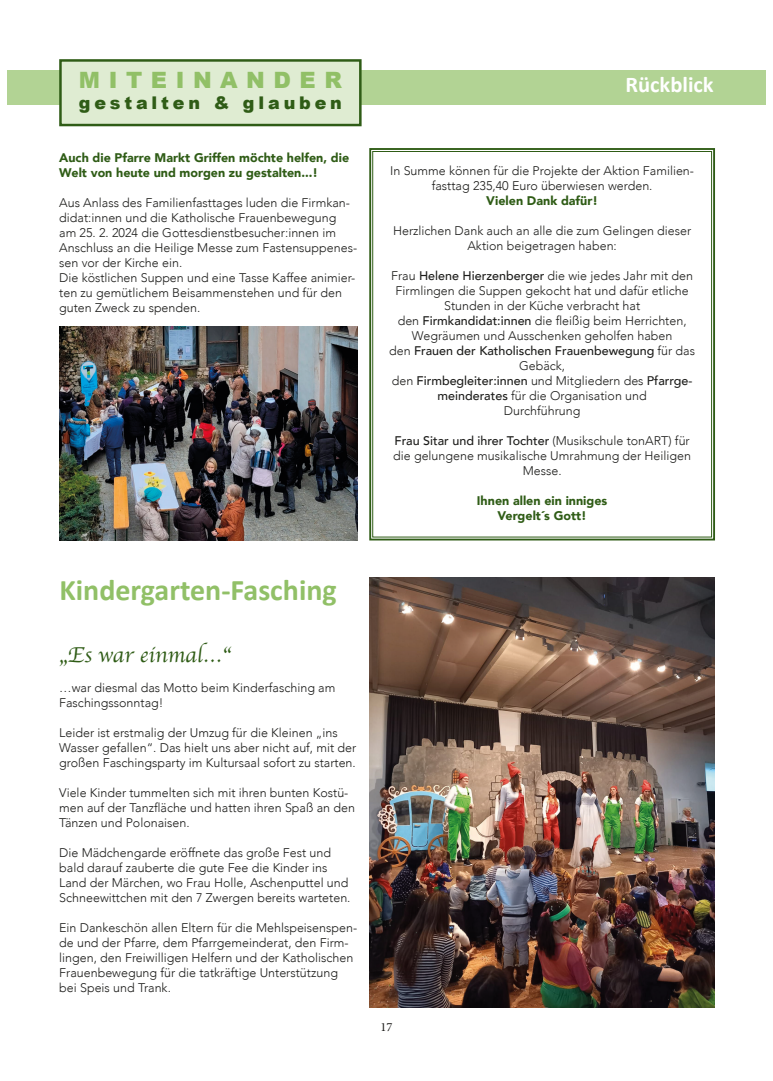
<style>
.page{position:relative;width:773px;height:1081px;background:#fff}
.page>*{position:absolute;margin:0;border:0;box-sizing:border-box;transform-origin:0 0}
.t1{font:700 30px "Calibri";color:#91c067}
.t2{font:22.5px "Apple Chancery";color:#2f5c16}
.t3{font:900 22.5px "Arial";letter-spacing:.38em;color:#91c067}
.t4{font:700 22.5px "Calibri";color:#fff}
.t5{font:900 17.5px "Arial";letter-spacing:.22em;color:#2f5c16}
.t6{font:300 12.5px/15px "Avenir";color:#1d1d1b}
.t7{font:900 12.5px/15px "Avenir";color:#2f5c16}
.t8{font:500 12.5px/15px "Avenir";color:#1d1d1b;text-align:center}
.t9{font:12.5px "Minion Pro";color:#1d1d1b}
.s1{font-weight:500}
.s2{font-weight:300}
</style>
<div class="page">
<div style="left:7px;top:70px;width:758px;height:35px;background:#b2d394"></div>
<div style="left:60px;top:60px;width:300px;height:65px;background:#dfecd2"></div>
<div style="left:59px;top:59px;width:302px;height:67px;border:2px solid #2f5c16"></div>
<img style="left:59px;top:326px;width:299px;height:214px">
<svg style="left:369px;top:148px;width:346px;height:393px"></svg>
<div style="left:372px;top:151px;width:339px;height:386px;border:1px solid #2f5c16"></div>
<img style="left:370px;top:578px;width:344px;height:429px">
<p class="t3" style="left:79px;top:64px;width:264px">MITEINANDER</p>
<p class="t4" style="left:625px;top:71px;width:90px">Rückblick</p>
<p class="t5" style="left:79px;top:90px;width:264px">gestalten &amp; glauben</p>
<p class="t7" style="left:59px;top:150px;width:291px">Auch die Pfarre Markt Griffen möchte helfen, die<br>Welt von heute und morgen zu gestalten...!</p>
<p class="t6" style="left:59px;top:195px;width:299px">Aus Anlass des Familienfasttages luden die Firmkan&shy;didat:innen und die Katholische Frauenbewegung<br>am 25. 2. 2024 die Gottesdienstbesucher:innen im Anschluss an die Heilige Messe zum Fastensuppenes&shy;sen vor der Kirche ein.</p>
<p class="t6" style="left:59px;top:270px;width:297px">Die köstlichen Suppen und eine Tasse Kaffee animier&shy;ten zu gemütlichem Beisammenstehen und für den guten Zweck zu spenden.</p>
<p class="t1" style="left:59px;top:571px;width:279px">Kindergarten-Fasching</p>
<p class="t2" style="left:59px;top:637px;width:173px">„Es war einmal…“</p>
<p class="t6" style="left:59px;top:680px;width:278px">…war diesmal das Motto beim Kinderfasching am<br>Faschingssonntag!</p>
<p class="t6" style="left:59px;top:725px;width:298px">Leider ist erstmalig der Umzug für die Kleinen „ins<br>Wasser gefallen“. Das hielt uns aber nicht auf, mit der großen Faschingsparty im Kultursaal sofort zu starten.</p>
<p class="t6" style="left:59px;top:785px;width:297px">Viele Kinder tummelten sich mit ihren bunten Kostü&shy;men auf der Tanzfläche und hatten ihren Spaß an den<br>Tänzen und Polonaisen.</p>
<p class="t6" style="left:59px;top:845px;width:293px">Die Mädchengarde eröffnete das große Fest und bald darauf zauberte die gute Fee die Kinder ins Land der Märchen, wo Frau Holle, Aschenputtel und Schneewittchen mit den 7 Zwergen bereits warteten.</p>
<p class="t6" style="left:59px;top:920px;width:299px">Ein Dankeschön allen Eltern für die Mehlspeisenspen&shy;de und der Pfarre, dem Pfarrgemeinderat, den Firm&shy;lingen, den Freiwilligen Helfern und der Katholischen Frauenbewegung für die tatkräftige Unterstützung bei Speis und Trank.</p>
<p class="t6" style="left:390px;top:163px;width:305px;text-align:center">In Summe können für die Projekte der Aktion Familien&shy;fasttag 235,40 Euro überwiesen werden.</p>
<p class="t7" style="left:486px;top:193px;width:113px">Vielen Dank dafür!</p>
<p class="t6" style="left:393px;top:223px;width:300px;text-align:center">Herzlichen Dank auch an alle die zum Gelingen dieser<br>Aktion beigetragen haben:</p>
<p class="t6" style="left:391px;top:268px;width:303px;text-align:center">Frau <span class="s1">Helene Hierzenberger</span> die wie jedes Jahr mit den<br>Firmlingen die Suppen gekocht hat und dafür etliche<br>Stunden in der Küche verbracht hat</p>
<p class="t6" style="left:397px;top:313px;width:290px;text-align:center">den <span class="s1">Firmkandidat:innen</span> die fleißig beim Herrichten,<br>Wegräumen und Ausschenken geholfen haben</p>
<p class="t8" style="left:389px;top:342px;width:307px"><span class="s2">den</span> Frauen der Katholischen Frauenbewegung <span class="s2">für das<br>Gebäck,</span></p>
<p class="t6" style="left:392px;top:373px;width:302px;text-align:center">den <span class="s1">Firmbegleiter:innen</span> und Mitgliedern des <span class="s1">Pfarrge&shy;meinderates</span> für die Organisation und</p>
<p class="t6" style="left:504px;top:403px;width:78px">Durchführung</p>
<p class="t6" style="left:393px;top:433px;width:299px;text-align:center"><span class="s1">Frau Sitar und ihrer Tochter</span> (Musikschule tonART) für die gelungene musikalische Umrahmung der Heiligen<br>Messe.</p>
<p class="t7" style="left:477px;top:493px;width:132px">Ihnen allen ein inniges</p>
<p class="t7" style="left:497px;top:508px;width:91px">Vergelt´s Gott!</p>
<p class="t9" style="left:380px;top:1018px;width:14px">17</p>
</div>
